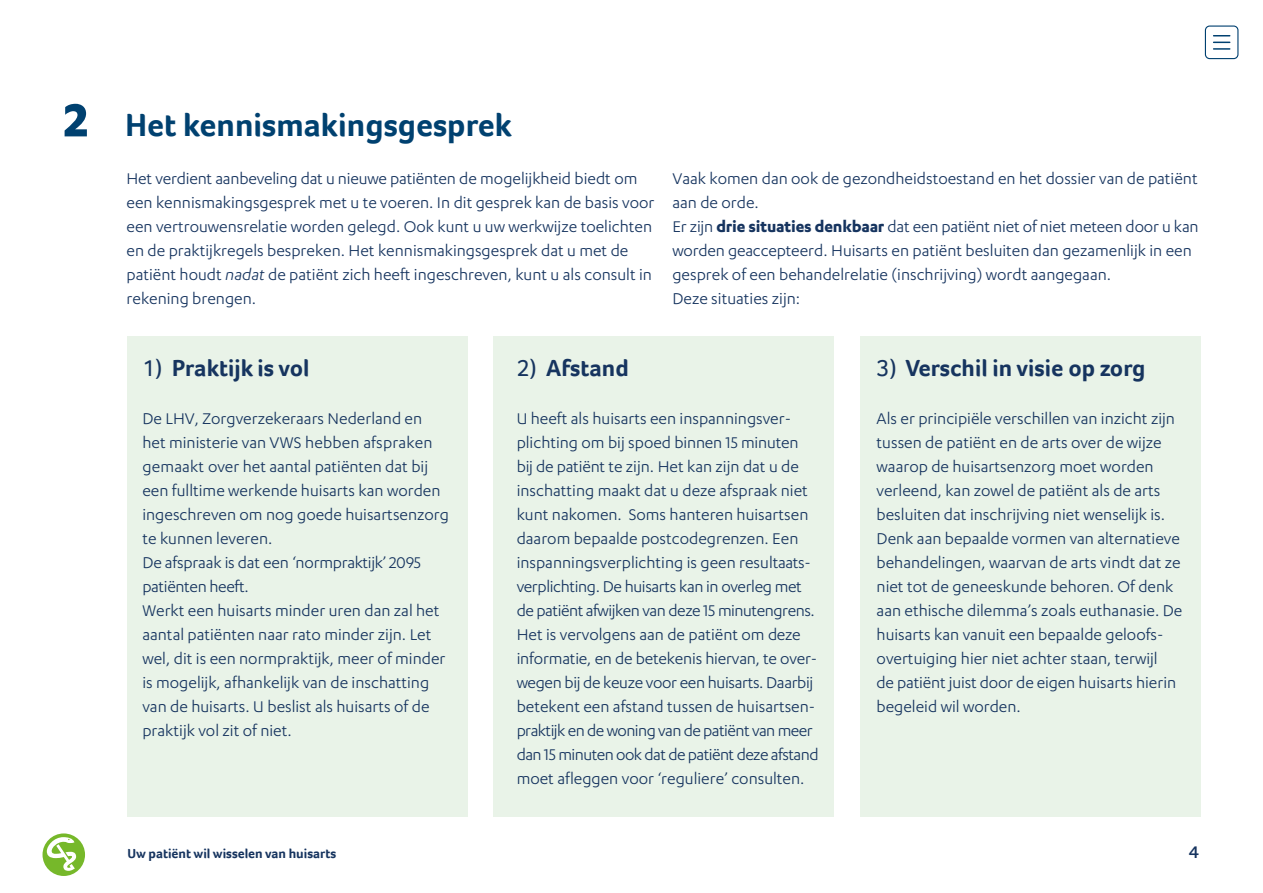
<style>
.page{position:relative;width:1263px;height:893px;background:#fff}
.page>*{position:absolute;margin:0;border:0;box-sizing:border-box;transform-origin:0 0}
.t1{font:700 54px "Karbon";color:#004170}
.t2{font:700 33px "Foco";color:#004170}
.t3{font:700 24px "Foco";color:#16345f}
.t4{font:500 19.5px "Karbon";color:#16345f}
.t5{font:18px/24px "Karbon";color:#16345f}
.t6{font:700 13.5px "Foco";color:#16345f}
.s1{font-style:italic}
.s2{font-weight:700}
.s3{font-weight:400}
</style>
<div class="page">
<svg style="left:43px;top:833px;width:42px;height:43px"></svg>
<svg style="left:1213px;top:35px;width:17px;height:1px"></svg>
<svg style="left:1213px;top:42px;width:17px;height:8px"></svg>
<div style="left:1205px;top:26px;width:33px;height:33px;border:1px solid #004070;border-radius:4px"></div>
<div style="left:128px;top:337px;width:340px;height:480px;background:#e9f3e8"></div>
<div style="left:494px;top:337px;width:340px;height:480px;background:#e9f3e8"></div>
<div style="left:860px;top:337px;width:340px;height:480px;background:#e9f3e8"></div>
<h1 class="t1" style="left:64px;top:89px;width:26px">2</h1>
<h2 class="t2" style="left:126px;top:103px;width:388px">Het kennismakingsgesprek</h2>
<p class="t5" style="left:127px;top:166px;width:529px">Het verdient aanbeveling dat u nieuwe patiënten de mogelijkheid biedt om een kennismakingsgesprek met u te voeren. In dit gesprek kan de basis voor een vertrouwensrelatie worden gelegd. Ook kunt u uw werkwijze toelichten en de praktijkregels bespreken. Het kennismakingsgesprek dat u met de patiënt houdt <span class="s1">nadat</span> de patiënt zich heeft ingeschreven, kunt u als consult in rekening brengen.</p>
<p class="t5" style="left:672px;top:166px;width:528px">Vaak komen dan ook de gezondheidstoestand en het dossier van de patiënt aan de orde.<br>Er zijn <span class="s2">drie situaties denkbaar</span> dat een patiënt niet of niet meteen door u kan worden geaccepteerd. Huisarts en patiënt besluiten dan gezamenlijk in een gesprek of een behandelrelatie (inschrijving) wordt aangegaan.<br>Deze situaties zijn:</p>
<h3 class="t3" style="left:142px;top:352px;width:168px"><span class="s3">1)</span> Praktijk is vol</h3>
<p class="t5" style="left:142px;top:406px;width:308px">De LHV, Zorgverzekeraars Nederland en het ministerie van VWS hebben afspraken gemaakt over het aantal patiënten dat bij een fulltime werkende huisarts kan worden ingeschreven om nog goede huisartsenzorg te kunnen leveren.<br>De afspraak is dat een ‘normpraktijk’ 2095 patiënten heeft.<br>Werkt een huisarts minder uren dan zal het aantal patiënten naar rato minder zijn. Let wel, dit is een normpraktijk, meer of minder is mogelijk, afhankelijk van de inschatting van de huisarts. U beslist als huisarts of de praktijk vol zit of niet.</p>
<h3 class="t3" style="left:517px;top:352px;width:114px"><span class="s3">2)</span> Afstand</h3>
<p class="t5" style="left:517px;top:406px;width:303px">U heeft als huisarts een inspanningsver&shy;plichting om bij spoed binnen 15 minuten bij de patiënt te zijn. Het kan zijn dat u de inschatting maakt dat u deze afspraak niet kunt nakomen. Soms hanteren huisartsen daarom bepaalde postcodegrenzen. Een inspanningsverplichting is geen resultaats&shy;verplichting. De huisarts kan in overleg met de patiënt afwijken van deze 15 minutengrens.<br>Het is vervolgens aan de patiënt om deze informatie, en de betekenis hiervan, te over&shy;wegen bij de keuze voor een huisarts. Daarbij betekent een afstand tussen de huisartsen&shy;praktijk en de woning van de patiënt van meer dan 15 minuten ook dat de patiënt deze afstand moet afleggen voor ‘reguliere’ consulten.</p>
<h3 class="t3" style="left:877px;top:352px;width:270px"><span class="s3">3)</span> Verschil in visie op zorg</h3>
<p class="t5" style="left:877px;top:406px;width:307px">Als er principiële verschillen van inzicht zijn tussen de patiënt en de arts over de wijze waarop de huisartsenzorg moet worden verleend, kan zowel de patiënt als de arts besluiten dat inschrijving niet wenselijk is.<br>Denk aan bepaalde vormen van alternatieve behandelingen, waarvan de arts vindt dat ze niet tot de geneeskunde behoren. Of denk aan ethische dilemma’s zoals euthanasie. De huisarts kan vanuit een bepaalde geloofs&shy;overtuiging hier niet achter staan, terwijl<br>de patiënt juist door de eigen huisarts hierin begeleid wil worden.</p>
<p class="t6" style="left:128px;top:844px;width:210px">Uw patiënt wil wisselen van huisarts</p>
<p class="t4" style="left:1189px;top:842px;width:12px">4</p>
</div>
